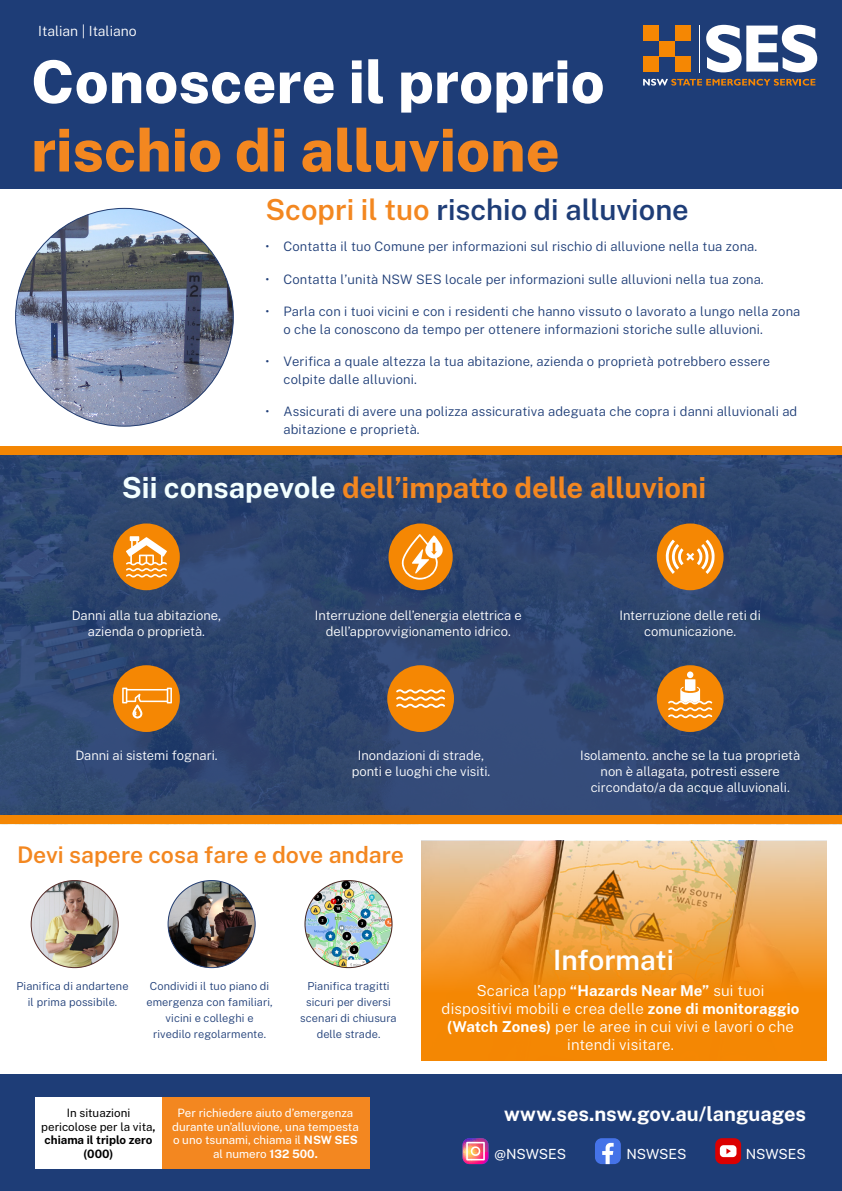
<style>
.page{position:relative;width:842px;height:1191px;background:#fff}
.page>*{position:absolute;margin:0;border:0;box-sizing:border-box;transform-origin:0 0}
.t1{font:800 59px/68.4px "Public Sans";color:#fff}
.t2{font:700 29px "Public Sans";color:#f38720}
.t3{font:600 29px "Public Sans";color:#1e3d77}
.t4{font:600 28px "Public Sans";color:#fff}
.t5{font:600 23px "Public Sans";color:#f38720}
.t6{font:700 20px "Public Sans";color:#fff}
.t7{font:300 15px/18px "Public Sans";letter-spacing:.01em;color:#fff;text-align:center}
.t8{font:14px "Public Sans";letter-spacing:-.005em;color:#fff}
.t9{font:300 14px "Public Sans";color:#fff}
.t10{font:300 13px/18px "Public Sans";letter-spacing:.01em;color:#1e3d77}
.t11{font:300 13px/16px "Public Sans";color:#fff;text-align:center}
.t12{font:11.6px/13.9px "Public Sans";color:#fff;text-align:center}
.t13{font:11.6px/13.9px "Public Sans";color:#000;text-align:center}
.t14{font:300 11px/16px "Public Sans";letter-spacing:.01em;color:#1e3d77;text-align:center}
.s1{color:#f38720}
.s2{color:#f3ffff}
.s3{font-weight:700}
</style>
<div class="page">
<div style="left:0;top:1074px;width:842px;height:117px;background:#1e3d77"></div>
<img style="left:0;top:455px;width:842px;height:360px">
<img style="left:421px;top:841px;width:405px;height:219px">
<div style="left:0;top:0;width:842px;height:188px;background:#1e3d77"></div>
<div style="left:675px;top:56px;width:16px;height:16px;background:#f58703"></div>
<div style="left:659px;top:41px;width:16px;height:16px;background:#f58703"></div>
<div style="left:675px;top:25px;width:16px;height:16px;background:#f58703"></div>
<div style="left:643px;top:56px;width:16px;height:16px;background:#f58703"></div>
<div style="left:643px;top:25px;width:16px;height:16px;background:#f58703"></div>
<svg style="left:706px;top:25px;width:111px;height:47px"></svg>
<div style="left:0;top:815px;width:842px;height:9px;background:#f48603"></div>
<div style="left:0;top:446px;width:842px;height:9px;background:#f48603"></div>
<svg style="left:643px;top:79px;width:172px;height:7px"></svg>
<hr style="left:699px;top:25px;width:1px;height:47px;background:#fff">
<div style="left:35px;top:1097px;width:127px;height:71px;background:#fff"></div>
<img style="left:16px;top:208px;width:217px;height:218px;border-radius:109px">
<div style="left:113px;top:523px;width:67px;height:67px;background:#f58703;border-radius:50%"></div>
<svg style="left:126px;top:536px;width:41px;height:41px"></svg>
<div style="left:388px;top:523px;width:65px;height:67px;background:#f58703;border-radius:50%"></div>
<svg style="left:401px;top:534px;width:42px;height:45px"></svg>
<div style="left:657px;top:523px;width:66px;height:67px;background:#f58703;border-radius:50%"></div>
<svg style="left:666px;top:539px;width:49px;height:35px"></svg>
<div style="left:387px;top:665px;width:67px;height:67px;background:#f58703;border-radius:50%"></div>
<svg style="left:396px;top:689px;width:49px;height:19px"></svg>
<div style="left:657px;top:665px;width:66px;height:67px;background:#f58703;border-radius:50%"></div>
<svg style="left:668px;top:679px;width:44px;height:39px"></svg>
<div style="left:687px;top:671px;width:6px;height:7px;background:#fff;border-radius:50%"></div>
<div style="left:113px;top:665px;width:67px;height:67px;background:#f58703;border-radius:50%"></div>
<svg style="left:122px;top:687px;width:50px;height:31px"></svg>
<img style="left:31px;top:880px;width:87px;height:87px;border-radius:44px">
<img style="left:168px;top:880px;width:87px;height:87px;border-radius:44px">
<img style="left:305px;top:880px;width:87px;height:87px;border-radius:44px">
<div style="left:162px;top:1097px;width:207px;height:71px;background:#f38720"></div>
<svg style="left:463px;top:1138px;width:25px;height:26px"></svg>
<div style="left:595px;top:1138px;width:26px;height:26px;background:#4573e8;border-radius:7px"></div>
<svg style="left:602px;top:1142px;width:12px;height:22px"></svg>
<div style="left:715px;top:1138px;width:26px;height:26px;background:#db0000;border-radius:7px"></div>
<div style="left:720px;top:1145px;width:16px;height:12px;background:#fff;border-radius:4px"></div>
<svg style="left:726px;top:1148px;width:5px;height:5px"></svg>
<p class="t9" style="left:38px;top:21px;width:100px">Italian | Italiano</p>
<h1 class="t1" style="left:31px;top:43px;width:575px">Conoscere il proprio <span class="s1">rischio di alluvione</span></h1>
<h2 class="t3" style="left:265px;top:187px;width:425px"><span class="s1">Scopri il tuo</span> rischio di alluvione</h2>
<p class="t10" style="left:265px;top:237px;width:493px">• Contatta il tuo Comune per informazioni sul rischio di alluvione nella tua zona.</p>
<p class="t10" style="left:265px;top:269px;width:500px">• Contatta l’unità NSW SES locale per informazioni sulle alluvioni nella tua zona.</p>
<p class="t10" style="left:283px;top:301px;width:518px;text-indent:-18px">• Parla con i tuoi vicini e con i residenti che hanno vissuto o lavorato a lungo nella zona o che la conoscono da tempo per ottenere informazioni storiche sulle alluvioni.</p>
<p class="t10" style="left:283px;top:352px;width:488px;text-indent:-18px">• Verifica a quale altezza la tua abitazione, azienda o proprietà potrebbero essere colpite dalle alluvioni.</p>
<p class="t10" style="left:283px;top:402px;width:515px;text-indent:-18px">• Assicurati di avere una polizza assicurativa adeguata che copra i danni alluvionali ad abitazione e proprietà.</p>
<h2 class="t2" style="left:122px;top:465px;width:586px"><span class="s2">Sii consapevole</span> dell’impatto delle alluvioni</h2>
<p class="t11" style="left:72px;top:606px;width:151px">Danni alla tua abitazione, azienda o proprietà.</p>
<p class="t11" style="left:315px;top:606px;width:208px">Interruzione dell’energia elettrica e dell’approvvigionamento idrico.</p>
<p class="t11" style="left:619px;top:606px;width:143px">Interruzione delle reti di comunicazione.</p>
<p class="t11" style="left:75px;top:746px;width:144px">Danni ai sistemi fognari.</p>
<p class="t11" style="left:352px;top:746px;width:140px">Inondazioni di strade, ponti e luoghi che visiti.</p>
<p class="t11" style="left:580px;top:746px;width:221px">Isolamento. anche se la tua proprietà non è allagata, potresti essere circondato/a da acque alluvionali.</p>
<h2 class="t5" style="left:17px;top:837px;width:389px">Devi sapere cosa fare e dove andare</h2>
<p class="t14" style="left:17px;top:978px;width:113px">Pianifica di andartene il prima possibile.</p>
<p class="t14" style="left:146px;top:978px;width:128px">Condividi il tuo piano di emergenza con familiari, vicini e colleghi e rivedilo regolarmente.</p>
<p class="t14" style="left:300px;top:978px;width:98px">Pianifica tragitti sicuri per diversi scenari di chiusura delle strade.</p>
<h2 class="t4" style="left:553px;top:939px;width:122px">Informati</h2>
<p class="t7" style="left:442px;top:981px;width:359px">Scarica l’app <span class="s3">“Hazards Near Me”</span> sui tuoi dispositivi mobili e crea delle <span class="s3">zone di monitoraggio (Watch Zones)</span> per le aree in cui vivi e lavori o che intendi visitare.</p>
<p class="t13" style="left:41px;top:1104px;width:116px">In situazioni pericolose per la vita<span class="s3">, chiama il triplo zero (000)</span></p>
<p class="t12" style="left:172px;top:1104px;width:188px">Per richiedere aiuto d’emergenza durante un’alluvione, una tempesta o uno tsunami, chiama il <span class="s3">NSW SES </span>al numero <span class="s3">132 500.</span></p>
<p class="t6" style="left:504px;top:1098px;width:304px">www.ses.nsw.gov.au/languages</p>
<p class="t8" style="left:495px;top:1143px;width:73px">@NSWSES</p>
<p class="t8" style="left:626px;top:1143px;width:62px">NSWSES</p>
<p class="t8" style="left:746px;top:1143px;width:62px">NSWSES</p>
</div>
